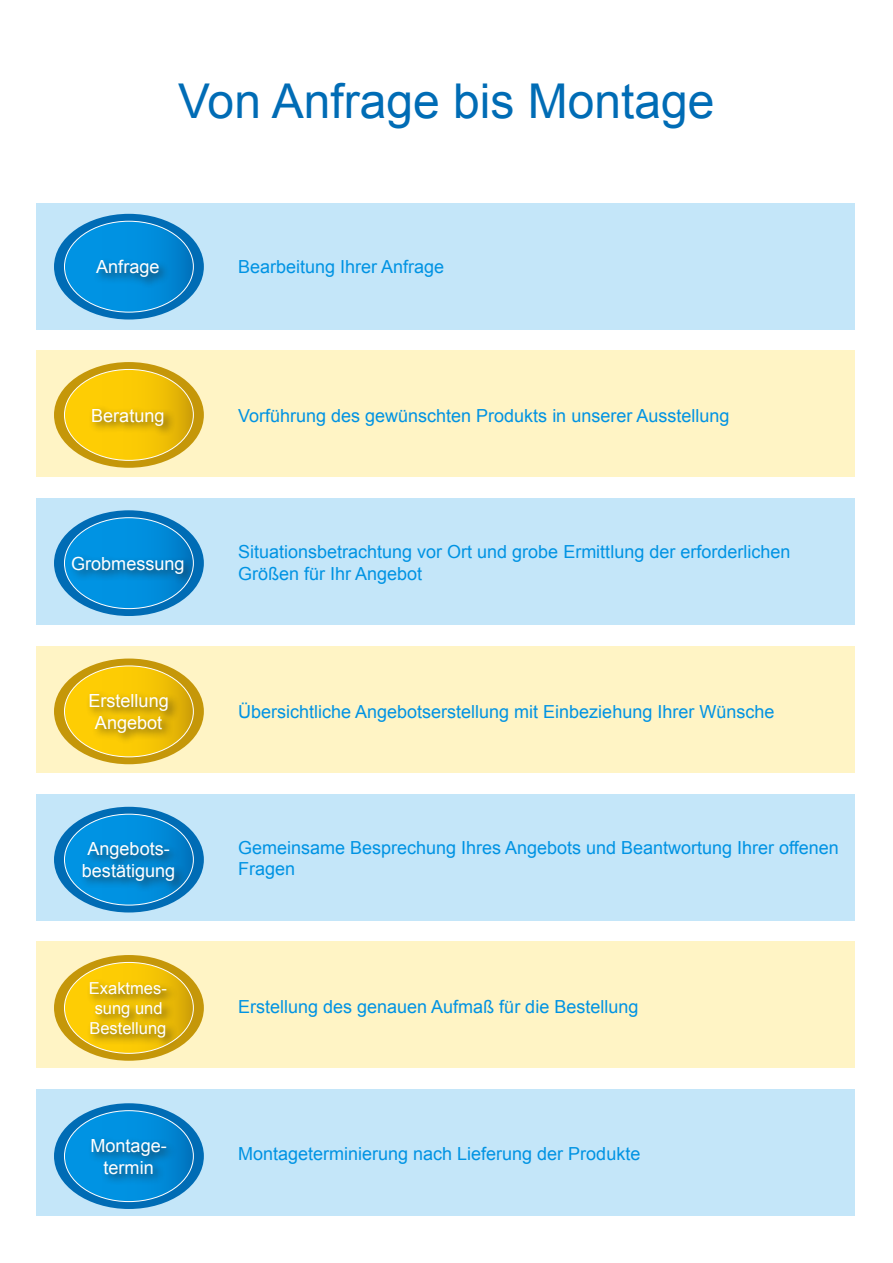
<style>
.page{position:relative;width:893px;height:1263px;background:#fff}
.page>*{position:absolute;margin:0;border:0;box-sizing:border-box;transform-origin:0 0}
.t1{font:48px "Arial";color:#006cb5}
.t2{font:18.15px "Arial";color:#fff}
.t3{font:18px/21.6px "Arial";color:#0093e3}
.t4{font:16.5px/19.8px "Arial";color:#fff;text-align:center}
</style>
<div class="page">
<div style="left:36px;top:203px;width:819px;height:126px;background:#c4e6f9"></div>
<div style="left:36px;top:499px;width:819px;height:126px;background:#c4e6f9"></div>
<div style="left:36px;top:794px;width:819px;height:126px;background:#c4e6f9"></div>
<div style="left:36px;top:1090px;width:819px;height:126px;background:#c4e6f9"></div>
<div style="left:36px;top:351px;width:819px;height:126px;background:#fff4c5"></div>
<div style="left:36px;top:646px;width:819px;height:126px;background:#fff4c5"></div>
<div style="left:36px;top:942px;width:819px;height:126px;background:#fff4c5"></div>
<div style="left:54px;top:955px;width:150px;height:106px;background:#c59709;border-radius:50%"></div>
<svg style="left:64px;top:962px;width:129px;height:91px;background:#f4c613"></svg>
<div style="left:87px;top:978px;width:91px;height:71px;background:#231f20;opacity:.69"></div>
<div style="left:54px;top:807px;width:150px;height:105px;background:#006cb5;border-radius:50%"></div>
<svg style="left:64px;top:814px;width:129px;height:91px;background:#0c93df"></svg>
<div style="left:79px;top:839px;width:107px;height:53px;background:#231f20;opacity:.69"></div>
<svg style="left:54px;top:658px;width:150px;height:106px;background:#c99e1a"></svg>
<svg style="left:64px;top:666px;width:129px;height:91px;background:#f6c70f"></svg>
<div style="left:86px;top:690px;width:94px;height:54px;background:#231f20;opacity:.69"></div>
<svg style="left:54px;top:510px;width:150px;height:106px;background:#1075ba"></svg>
<div style="left:64px;top:518px;width:129px;height:91px;background:#0093e3;border-radius:50%"></div>
<div style="left:69px;top:553px;width:126px;height:32px;background:#231f20;opacity:.69"></div>
<svg style="left:54px;top:362px;width:150px;height:106px;background:#c99e1a"></svg>
<svg style="left:64px;top:369px;width:129px;height:91px;background:#f6c60b"></svg>
<div style="left:88px;top:404px;width:88px;height:33px;background:#231f20;opacity:.69"></div>
<div style="left:54px;top:214px;width:150px;height:105px;background:#006cb5;border-radius:50%"></div>
<svg style="left:64px;top:221px;width:129px;height:91px;background:#0690dd"></svg>
<div style="left:93px;top:257px;width:77px;height:32px;background:#231f20;opacity:.69"></div>
<svg style="left:54px;top:1103px;width:150px;height:106px;background:#1679bb"></svg>
<svg style="left:64px;top:1111px;width:129px;height:90px;background:#0690dd"></svg>
<div style="left:88px;top:1135px;width:90px;height:50px;background:#231f20;opacity:.69"></div>
<p class="t1" style="left:178px;top:70px;width:538px">Von Anfrage bis Montage</p>
<p class="t2" style="left:96px;top:255px;width:65px">Anfrage</p>
<p class="t2" style="left:91px;top:403px;width:75px">Beratung</p>
<p class="t3" style="left:238px;top:256px;width:208px">Bearbeitung Ihrer Anfrage</p>
<p class="t3" style="left:238px;top:405px;width:493px">Vorführung des gewünschten Produkts in unserer Ausstellung</p>
<p class="t2" style="left:71px;top:551px;width:115px">Grobmessung</p>
<p class="t2" style="left:88px;top:689px;width:82px">Erstellung</p>
<p class="t2" style="left:95px;top:710px;width:69px">Angebot</p>
<p class="t2" style="left:87px;top:837px;width:84px">Angebots-</p>
<p class="t2" style="left:82px;top:859px;width:95px">bestätigung</p>
<p class="t4" style="left:89px;top:978px;width:79px">Exaktmes&shy;sung und</p>
<p class="t4" style="left:89px;top:1018px;width:79px">Bestellung</p>
<p class="t2" style="left:90px;top:1133px;width:78px">Montage-</p>
<p class="t2" style="left:103px;top:1155px;width:52px">termin</p>
<p class="t3" style="left:238px;top:541px;width:554px">Situationsbetrachtung vor Ort und grobe Ermittlung der erforderlichen<br>Größen für Ihr Angebot</p>
<p class="t3" style="left:238px;top:701px;width:538px">Übersichtliche Angebotserstellung mit Einbeziehung Ihrer Wünsche</p>
<p class="t3" style="left:238px;top:836px;width:602px">Gemeinsame Besprechung Ihres Angebots und Beantwortung Ihrer offenen<br>Fragen</p>
<p class="t3" style="left:238px;top:996px;width:402px">Erstellung des genauen Aufmaß für die Bestellung</p>
<p class="t3" style="left:238px;top:1143px;width:404px">Montageterminierung nach Lieferung der Produkte</p>
</div>
